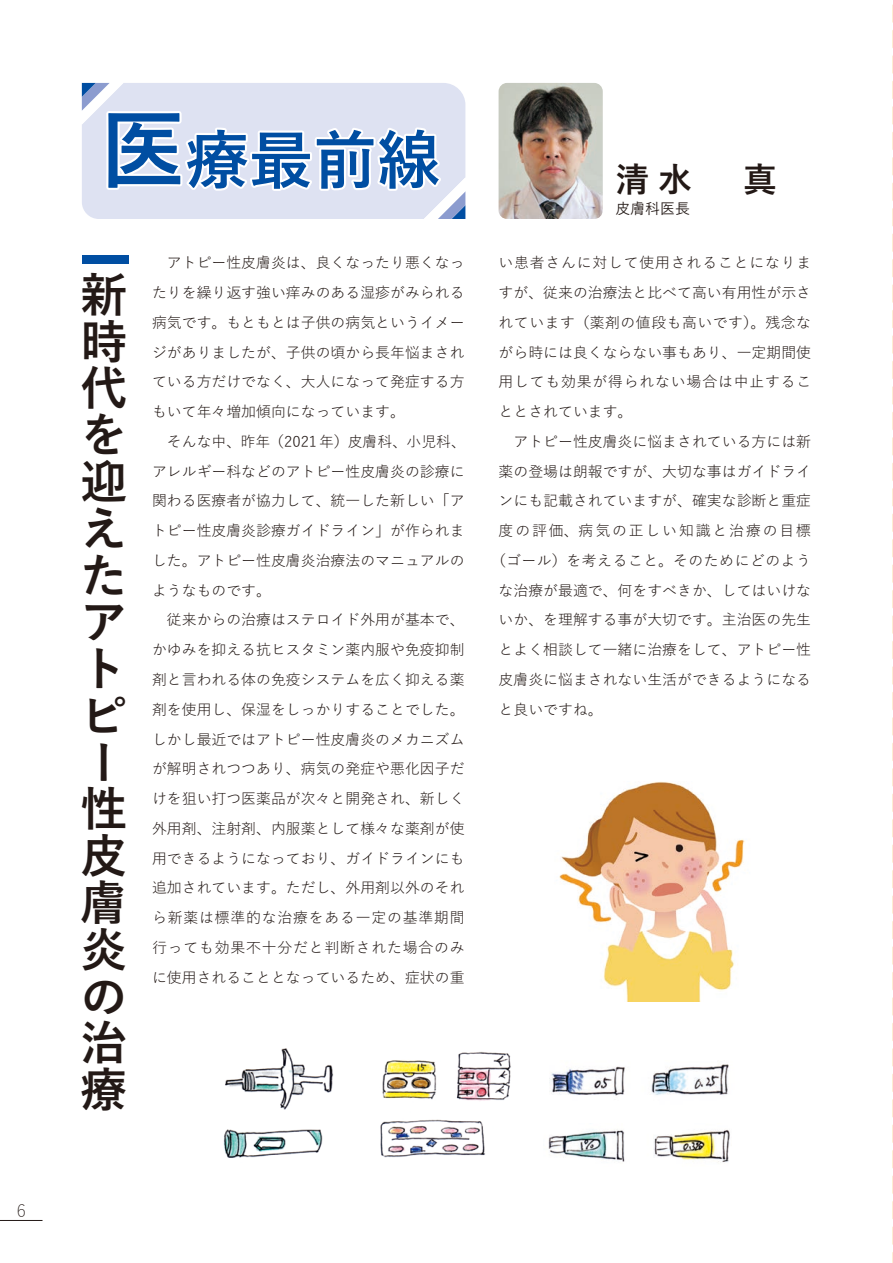
<style>
.page{position:relative;width:893px;height:1263px;background:#fff}
.page>*{position:absolute;margin:0;border:0;box-sizing:border-box;transform-origin:0 0}
.t1{font:700 63.75px "Yu Go Pr 6 N";color:#004ea2}
.t2{font:700 46.8px/46.8px "Yu Go Pr 6 N";color:#231916}
.t3{font:700 34.05px "Yu Go Pr 6 N";color:#231916}
.t4{font:300 16.95px "Yu Go Pr 6 N";color:#231916}
.t5{font:14.85px/29.7px "Yu Go Pr 6 N";color:#231916;text-align:justify}
.t6{font:14.85px "Yu Go Pr 6 N";letter-spacing:.035em;color:#231916}
.t7{font:14.85px "Yu Go Pr 6 N";letter-spacing:.125em;color:#231916}
.t8{font:500 14.85px "Yu Go Pr 6 N";color:#231916}
.s1{font-size:85.05px}
</style>
<div class="page">
<hr style="left:0;top:1220px;width:43px;height:1px;background:#231916">
<div style="left:82px;top:255px;width:47px;height:9px;background:#004ea2"></div>
<img style="left:223px;top:1048px;width:111px;height:110px">
<img style="left:380px;top:1052px;width:131px;height:106px">
<img style="left:550px;top:1064px;width:179px;height:32px">
<img style="left:548px;top:1129px;width:182px;height:33px">
<img style="left:559px;top:781px;width:186px;height:220px">
<svg style="left:82px;top:83px;width:383px;height:136px"></svg>
<img style="left:499px;top:83px;width:104px;height:136px">
<p class="t4" style="left:17px;top:1195px;width:11px">6</p>
<h1 class="t1" style="left:101px;top:124px;width:342px"><span class="s1">医</span>療最前線</h1>
<h2 class="t2" style="left:81px;top:272px;width:47px">新時代を迎えたアトピー性皮膚炎の治療</h2>
<p class="t5" style="left:152px;top:246px;width:314px;text-indent:15px">アトピー性皮膚炎は、良くなったり悪くなったりを繰り返す強い痒みのある湿疹がみられる病気です。もともとは子供の病気というイメージがありましたが、子供の頃から長年悩まされている方だけでなく、大人になって発症する方もいて年々増加傾向になっています。</p>
<p class="t5" style="left:152px;top:425px;width:315px;text-indent:15px">そんな中、昨年（2021年）皮膚科、小児科、アレルギー科などのアトピー性皮膚炎の診療に関わる医療者が協力して、統一した新しい「アトピー性皮膚炎診療ガイドライン」が作られました。アトピー性皮膚炎治療法のマニュアルのようなものです。</p>
<p class="t5" style="left:152px;top:603px;width:314px;text-indent:15px">従来からの治療はステロイド外用が基本で、かゆみを抑える抗ヒスタミン薬内服や免疫抑制剤と言われる体の免疫システムを広く抑える薬剤を使用し、保湿をしっかりすることでした。しかし最近ではアトピー性皮膚炎のメカニズムが解明されつつあり、病気の発症や悪化因子だけを狙い打つ医薬品が次々と開発され、新しく外用剤、注射剤、内服薬として様々な薬剤が使用できるようになっており、ガイドラインにも追加されています。ただし、外用剤以外のそれら新薬は標準的な治療をある一定の基準期間行っても効果不十分だと判断された場合のみに使用されることとなっているため、症状の重</p>
<h3 class="t3" style="left:615px;top:161px;width:163px">清水　真</h3>
<p class="t8" style="left:615px;top:195px;width:76px">皮膚科医長</p>
<p class="t5" style="left:499px;top:246px;width:314px">い患者さんに対して使用されることになりますが、従来の治療法と比べて高い有用性が示されています（薬剤の値段も高いです）。残念ながら時には良くならない事もあり、一定期間使用しても効果が得られない場合は中止することとされています。</p>
<p class="t5" style="left:513px;top:425px;width:299px">アトピー性皮膚炎に悩まされている方には新</p>
<p class="t5" style="left:499px;top:454px;width:314px">薬の登場は朗報ですが、大切な事はガイドライ</p>
<p class="t5" style="left:499px;top:484px;width:314px">ンにも記載されていますが、確実な診断と重症</p>
<p class="t7" style="left:499px;top:517px;width:314px">度の評価、病気の正しい知識と治療の目標</p>
<p class="t6" style="left:491px;top:547px;width:321px">（ゴール）を考えること。そのためにどのよう</p>
<p class="t5" style="left:499px;top:573px;width:314px">な治療が最適で、何をすべきか、してはいけな</p>
<p class="t5" style="left:499px;top:603px;width:314px">いか、を理解する事が大切です。主治医の先生</p>
<p class="t5" style="left:499px;top:633px;width:314px">とよく相談して一緒に治療をして、アトピー性</p>
<p class="t5" style="left:499px;top:663px;width:314px">皮膚炎に悩まされない生活ができるようになる</p>
<p class="t5" style="left:499px;top:692px;width:106px">と良いですね。</p>
</div>
